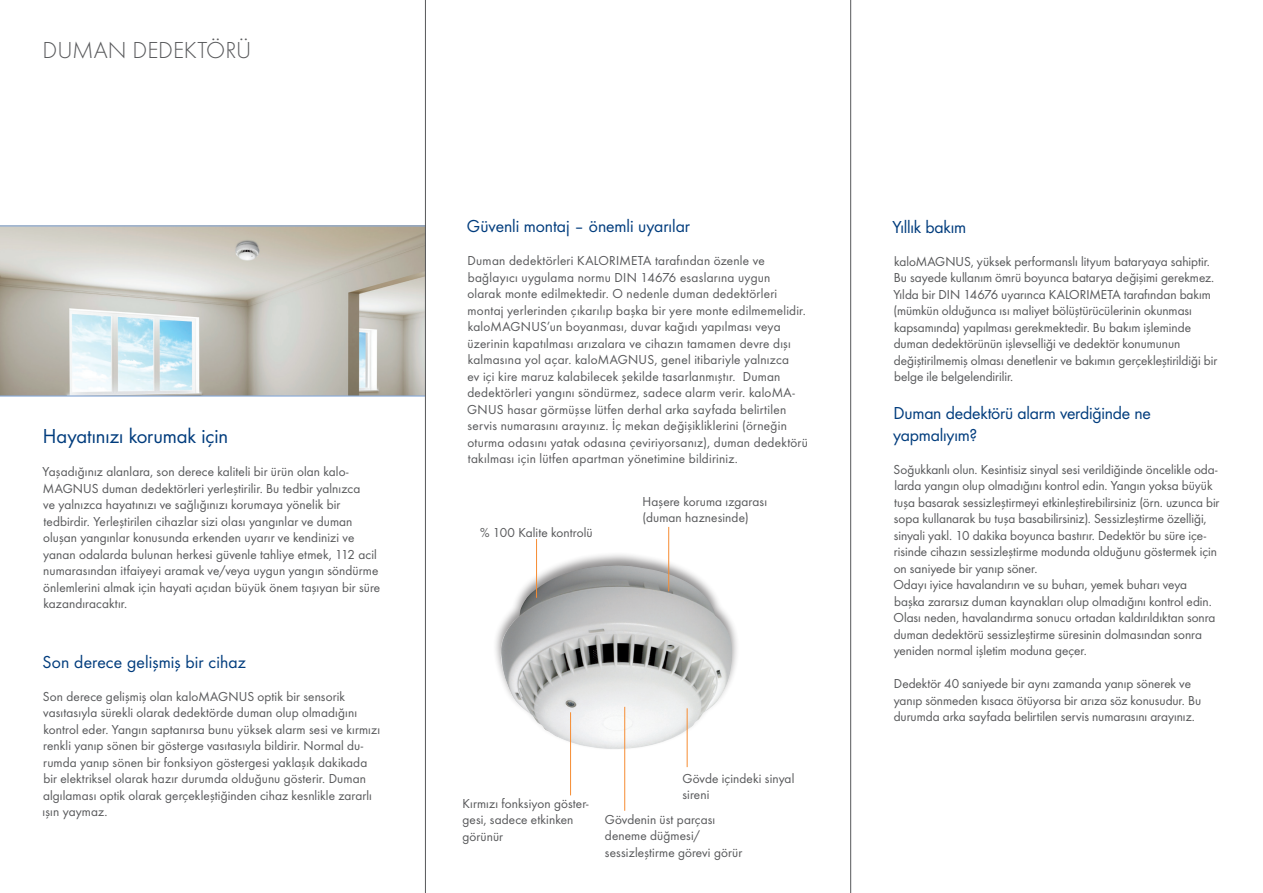
<style>
.page{position:relative;width:1263px;height:893px;background:#fff}
.page>*{position:absolute;margin:0;border:0;box-sizing:border-box;transform-origin:0 0}
.t1{font:300 24px "Futura";letter-spacing:-.005em;color:#57585a}
.t2{font:21px "Futura Boo";letter-spacing:-.005em;color:#013c7d}
.t3{font:18px/21.6px "Futura Boo";letter-spacing:-.005em;color:#013c7d}
.t4{font:13.5px/16.5px "Futura Boo";letter-spacing:.005em;color:#57585a}
</style>
<div class="page">
<div style="left:492px;top:550px;width:248px;height:200px;background:#231f20;opacity:.5"></div>
<img style="left:496px;top:565px;width:240px;height:184px">
<hr style="left:687px;top:708px;width:1px;height:59px;background:#f68c32">
<hr style="left:668px;top:527px;width:1px;height:64px;background:#f68c32">
<hr style="left:570px;top:712px;width:1px;height:83px;background:#f68c32">
<hr style="left:624px;top:707px;width:1px;height:104px;background:#f68c32">
<hr style="left:536px;top:539px;width:1px;height:59px;background:#f68c32">
<img style="left:0;top:226px;width:425px;height:169px">
<hr style="left:0;top:395px;width:425px;height:2px;background:#89aad8">
<hr style="left:0;top:225px;width:425px;height:1px;background:#89aad8">
<hr style="left:425px;top:0;width:1px;height:893px;background:#57585a">
<hr style="left:850px;top:0;width:1px;height:893px;background:#57585a">
<h1 class="t1" style="left:43px;top:37px;width:210px">DUMAN DEDEKTÖRÜ</h1>
<h2 class="t2" style="left:43px;top:424px;width:187px">Hayatınızı korumak için</h2>
<p class="t4" style="left:43px;top:463px;width:339px">Yaşadığınız alanlara, son derece kaliteli bir ürün olan kalo-MAGNUS duman dedektörleri yerleştirilir. Bu tedbir yalnızca<br>ve yalnızca hayatınızı ve sağlığınızı korumaya yönelik bir tedbirdir. Yerleştirilen cihazlar sizi olası yangınlar ve duman oluşan yangınlar konusunda erkenden uyarır ve kendinizi ve yanan odalarda bulunan herkesi güvenle tahliye etmek, 112 acil numarasından itfaiyeyi aramak ve/veya uygun yangın söndürme önlemlerini almak için hayati açıdan büyük önem taşıyan bir süre kazandıracaktır.</p>
<h3 class="t3" style="left:43px;top:651px;width:205px">Son derece gelişmiş bir cihaz</h3>
<p class="t4" style="left:43px;top:688px;width:339px">Son derece gelişmiş olan kaloMAGNUS optik bir sensorik vasıtasıyla sürekli olarak dedektörde duman olup olmadığını kontrol eder. Yangın saptanırsa bunu yüksek alarm sesi ve kırmızı renkli yanıp sönen bir gösterge vasıtasıyla bildirir. Normal du&shy;rumda yanıp sönen bir fonksiyon göstergesi yaklaşık dakikada bir elektriksel olarak hazır durumda olduğunu gösterir. Duman algılaması optik olarak gerçekleştiğinden cihaz kesnlikle zararlı ışın yaymaz.</p>
<h3 class="t3" style="left:467px;top:215px;width:225px">Güvenli montaj – önemli uyarılar</h3>
<p class="t4" style="left:467px;top:252px;width:342px">Duman dedektörleri KALORIMETA tarafından özenle ve bağlayıcı uygulama normu DIN 14676 esaslarına uygun<br>olarak monte edilmektedir. O nedenle duman dedektörleri montaj yerlerinden çıkarılıp başka bir yere monte edilmemelidir. kaloMAGNUS’un boyanması, duvar kağıdı yapılması veya üzerinin kapatılması arızalara ve cihazın tamamen devre dışı kalmasına yol açar. kaloMAGNUS, genel itibariyle yalnızca<br>ev içi kire maruz kalabilecek şekilde tasarlanmıştır. Duman dedektörleri yangını söndürmez, sadece alarm verir. kaloMA-GNUS hasar görmüşse lütfen derhal arka sayfada belirtilen servis numarasını arayınız. İç mekan değişikliklerini (örneğin oturma odasını yatak odasına çeviriyorsanız), duman dedektörü takılması için lütfen apartman yönetimine bildiriniz.</p>
<p class="t4" style="left:480px;top:524px;width:114px">% 100 Kalite kontrolü</p>
<p class="t4" style="left:642px;top:493px;width:126px">Haşere koruma ızgarası (duman haznesinde)</p>
<p class="t4" style="left:462px;top:795px;width:128px">Kırmızı fonksiyon göster&shy;gesi, sadece etkinken görünür</p>
<p class="t4" style="left:682px;top:770px;width:113px">Gövde içindeki sinyal sireni</p>
<p class="t4" style="left:605px;top:811px;width:139px">Gövdenin üst parçası deneme düğmesi/ sessizleştirme görevi görür</p>
<h3 class="t3" style="left:892px;top:216px;width:75px">Yıllık bakım</h3>
<p class="t4" style="left:893px;top:253px;width:325px">kaloMAGNUS, yüksek performanslı lityum bataryaya sahiptir.<br>Bu sayede kullanım ömrü boyunca batarya değişimi gerekmez.<br>Yılda bir DIN 14676 uyarınca KALORIMETA tarafından bakım (mümkün olduğunca ısı maliyet bölüştürücülerinin okunması kapsamında) yapılması gerekmektedir. Bu bakım işleminde duman dedektörünün işlevselliği ve dedektör konumunun değiştirilmemiş olması denetlenir ve bakımın gerçekleştirildiği bir belge ile belgelendirilir.</p>
<h3 class="t3" style="left:893px;top:402px;width:259px">Duman dedektörü alarm verdiğinde ne yapmalıyım?</h3>
<p class="t4" style="left:893px;top:461px;width:328px">Soğukkanlı olun. Kesintisiz sinyal sesi verildiğinde öncelikle oda&shy;larda yangın olup olmadığını kontrol edin. Yangın yoksa büyük tuşa basarak sessizleştirmeyi etkinleştirebilirsiniz (örn. uzunca bir sopa kullanarak bu tuşa basabilirsiniz). Sessizleştirme özelliği, sinyali yakl. 10 dakika boyunca bastırır. Dedektör bu süre içe&shy;risinde cihazın sessizleştirme modunda olduğunu göstermek için on saniyede bir yanıp söner.<br>Odayı iyice havalandırın ve su buharı, yemek buharı veya başka zararsız duman kaynakları olup olmadığını kontrol edin.<br>Olası neden, havalandırma sonucu ortadan kaldırıldıktan sonra duman dedektörü sessizleştirme süresinin dolmasından sonra yeniden normal işletim moduna geçer.</p>
<p class="t4" style="left:894px;top:676px;width:309px">Dedektör 40 saniyede bir aynı zamanda yanıp sönerek ve yanıp sönmeden kısaca ötüyorsa bir arıza söz konusudur. Bu durumda arka sayfada belirtilen servis numarasını arayınız.</p>
</div>
